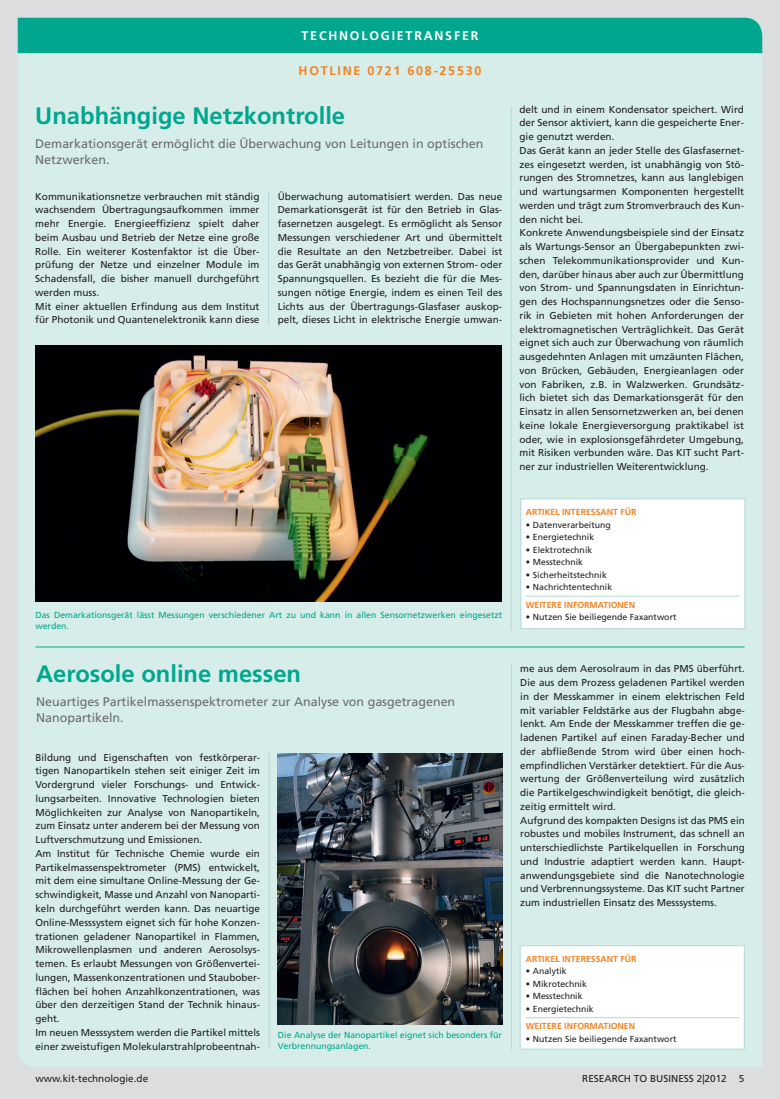
<style>
.page{position:relative;width:780px;height:1099px;background:#fff}
.page>*{position:absolute;margin:0;border:0;box-sizing:border-box;transform-origin:0 0}
.ti1{font:700 23.75px "Frutiger LT Std";color:#00a78e}
.vo1{font:12.5px/16.2px "Frutiger LT Std";color:#6c6d70}
.t1{font:700 12.5px "Frutiger LT Std";letter-spacing:.14em;color:#f58220}
.t2{font:700 12.5px "Frutiger LT Std";letter-spacing:.14em;color:#fff}
.abs1{font:10px/13.8px "Frutiger LT Std";color:#231f20;text-align:justify}
.t3{font:8.75px "Frutiger LT Std";color:#231f20}
.abb{font:8.75px/11.2px "Frutiger LT Std";color:#00a78e}
.Kasten-Titel_orange{font:700 8.75px "Frutiger LT Std";color:#f58220}
</style>
<div class="page">
<div style="left:0;top:0;width:780px;height:1098px;background:#dcdddf"></div>
<div style="left:18px;top:53px;width:744px;height:1014px;background:#d6ede9"></div>
<div style="left:18px;top:18px;width:744px;height:35px;background:#00a78e"></div>
<hr style="left:35px;top:646px;width:709px;height:1px;background:#00a78e">
<hr style="left:511px;top:664px;width:1px;height:385px;background:#b4d8d8">
<hr style="left:269px;top:753px;width:1px;height:296px;background:#b4d8d8">
<div style="left:520px;top:945px;width:224px;height:104px;background:#fff;border:1px solid #b4d8d8"></div>
<hr style="left:526px;top:1017px;width:213px;height:1px;background:#b4d8d8">
<div style="left:520px;top:498px;width:225px;height:131px;background:#fff;border:1px solid #b4d8d8"></div>
<hr style="left:526px;top:596px;width:213px;height:1px;background:#b4d8d8">
<hr style="left:511px;top:106px;width:1px;height:524px;background:#b4d8d8">
<hr style="left:268px;top:192px;width:1px;height:132px;background:#b4d8d8">
<img style="left:35px;top:345px;width:467px;height:256px">
<img style="left:278px;top:753px;width:224px;height:271px">
<p class="t2" style="left:301px;top:29px;width:178px">TECHNOLOGIETRANSFER</p>
<p class="t1" style="left:298px;top:63px;width:184px">HOTLINE 0721 608-25530</p>
<p class="ti1" style="left:35px;top:102px;width:311px">Unabhängige Netzkontrolle</p>
<p class="vo1" style="left:35px;top:135px;width:449px">Demarkationsgerät ermöglicht die Überwachung von Leitungen in optischen<br>Netzwerken.</p>
<p class="abs1" style="left:35px;top:189px;width:226px">Kommunikationsnetze verbrauchen mit ständig wachsendem Übertragungsaufkommen immer mehr Energie. Energieeffizienz spielt daher beim Ausbau und Betrieb der Netze eine große Rolle. Ein weiterer Kostenfaktor ist die Über&shy;prüfung der Netze und einzelner Module im Schadensfall, die bisher manuell durchgeführt werden muss.</p>
<p class="abs1" style="left:35px;top:299px;width:226px">Mit einer aktuellen Erfindung aus dem Institut für Photonik und Quantenelektronik kann diese</p>
<p class="abs1" style="left:278px;top:189px;width:226px">Überwachung automatisiert werden. Das neue Demarkationsgerät ist für den Betrieb in Glas&shy;fasernetzen ausgelegt. Es ermöglicht als Sensor Messungen verschiedener Art und übermittelt die Resultate an den Netzbetreiber. Dabei ist das Gerät unabhängig von externen Strom- oder Spannungsquellen. Es bezieht die für die Mes&shy;sungen nötige Energie, indem es einen Teil des Lichts aus der Übertragungs-Glasfaser auskop&shy;pelt, dieses Licht in elektrische Energie umwan-</p>
<p class="abb" style="left:35px;top:609px;width:468px">Das Demarkationsgerät lässt Messungen verschiedener Art zu und kann in allen Sensornetzwerken eingesetzt werden.</p>
<p class="ti1" style="left:36px;top:660px;width:266px">Aerosole online messen</p>
<p class="vo1" style="left:36px;top:693px;width:420px">Neuartiges Partikelmassenspektrometer zur Analyse von gasgetragenen<br>Nanopartikeln.</p>
<p class="abs1" style="left:35px;top:750px;width:226px">Bildung und Eigenschaften von festkörperar&shy;tigen Nanopartikeln stehen seit einiger Zeit im Vordergrund vieler Forschungs- und Entwick&shy;lungsarbeiten. Innovative Technologien bieten Möglichkeiten zur Analyse von Nanopartikeln, zum Einsatz unter anderem bei der Messung von Luftverschmutzung und Emissionen.</p>
<p class="abs1" style="left:35px;top:846px;width:226px">Am Institut für Technische Chemie wurde ein Partikelmassenspektrometer (PMS) entwickelt, mit dem eine simultane Online-Messung der Ge&shy;schwindigkeit, Masse und Anzahl von Nanoparti&shy;keln durchgeführt werden kann. Das neuartige Online-Messsystem eignet sich für hohe Konzen&shy;trationen geladener Nanopartikel in Flammen, Mikrowellenplasmen und anderen Aerosolsys&shy;temen. Es erlaubt Messungen von Größenvertei&shy;lungen, Massenkonzentrationen und Staubober&shy;flächen bei hohen Anzahlkonzentrationen, was über den derzeitigen Stand der Technik hinaus&shy;geht.</p>
<p class="abs1" style="left:35px;top:1025px;width:226px">Im neuen Messsystem werden die Partikel mittels einer zweistufigen Molekularstrahlprobeentnah-</p>
<p class="abb" style="left:278px;top:1029px;width:225px">Die Analyse der Nanopartikel eignet sich besonders für<br>Verbrennungsanlagen.</p>
<p class="abs1" style="left:519px;top:102px;width:226px">delt und in einem Kondensator speichert. Wird der Sensor aktiviert, kann die gespeicherte Ener&shy;gie genutzt werden.</p>
<p class="abs1" style="left:519px;top:143px;width:226px">Das Gerät kann an jeder Stelle des Glasfasernet&shy;zes eingesetzt werden, ist unabhängig von Stö&shy;rungen des Stromnetzes, kann aus langlebigen und wartungsarmen Komponenten hergestellt werden und trägt zum Stromverbrauch des Kun&shy;den nicht bei.</p>
<p class="abs1" style="left:519px;top:226px;width:226px">Konkrete Anwendungsbeispiele sind der Einsatz als Wartungs-Sensor an Übergabepunkten zwi&shy;schen Telekommunikationsprovider und Kun&shy;den, darüber hinaus aber auch zur Übermittlung von Strom- und Spannungsdaten in Einrichtun&shy;gen des Hochspannungsnetzes oder die Senso&shy;rik in Gebieten mit hohen Anforderungen der elektromagnetischen Verträglichkeit. Das Gerät eignet sich auch zur Überwachung von räumlich ausgedehnten Anlagen mit umzäunten Flächen, von Brücken, Gebäuden, Energieanlagen oder von Fabriken, z.B. in Walzwerken. Grundsätz&shy;lich bietet sich das Demarkationsgerät für den Einsatz in allen Sensornetzwerken an, bei denen keine lokale Energieversorgung praktikabel ist oder, wie in explosionsgefährdeter Umgebung, mit Risiken verbunden wäre. Das KIT sucht Part&shy;ner zur industriellen Weiterentwicklung.</p>
<p class="Kasten-Titel_orange" style="left:526px;top:507px;width:112px">ARTIKEL INTERESSANT FÜR</p>
<p class="t3" style="left:526px;top:519px;width:86px">• Datenverarbeitung</p>
<p class="t3" style="left:526px;top:532px;width:70px">• Energietechnik</p>
<p class="t3" style="left:526px;top:544px;width:68px">• Elektrotechnik</p>
<p class="t3" style="left:526px;top:557px;width:59px">• Messtechnik</p>
<p class="t3" style="left:526px;top:569px;width:82px">• Sicherheitstechnik</p>
<p class="t3" style="left:526px;top:582px;width:88px">• Nachrichtentechnik</p>
<p class="Kasten-Titel_orange" style="left:526px;top:599px;width:111px">WEITERE INFORMATIONEN</p>
<p class="t3" style="left:526px;top:612px;width:152px">• Nutzen Sie beiliegende Faxantwort</p>
<p class="abs1" style="left:520px;top:662px;width:226px">me aus dem Aerosolraum in das PMS überführt.<br>Die aus dem Prozess geladenen Partikel werden in der Messkammer in einem elektrischen Feld mit variabler Feldstärke aus der Flugbahn abge&shy;lenkt. Am Ende der Messkammer treffen die ge&shy;ladenen Partikel auf einen Faraday-Becher und der abfließende Strom wird über einen hoch&shy;empfindlichen Verstärker detektiert. Für die Aus&shy;wertung der Größenverteilung wird zusätzlich die Partikelgeschwindigkeit benötigt, die gleich&shy;zeitig ermittelt wird.</p>
<p class="abs1" style="left:520px;top:813px;width:226px">Aufgrund des kompakten Designs ist das PMS ein robustes und mobiles Instrument, das schnell an unterschiedlichste Partikelquellen in Forschung und Industrie adaptiert werden kann. Haupt&shy;anwendungsgebiete sind die Nanotechnologie und Verbrennungssysteme. Das KIT sucht Partner zum industriellen Einsatz des Messsystems.</p>
<p class="Kasten-Titel_orange" style="left:526px;top:953px;width:112px">ARTIKEL INTERESSANT FÜR</p>
<p class="t3" style="left:526px;top:965px;width:42px">• Analytik</p>
<p class="t3" style="left:526px;top:978px;width:62px">• Mikrotechnik</p>
<p class="t3" style="left:526px;top:990px;width:58px">• Messtechnik</p>
<p class="t3" style="left:526px;top:1003px;width:69px">• Energietechnik</p>
<p class="Kasten-Titel_orange" style="left:526px;top:1021px;width:111px">WEITERE INFORMATIONEN</p>
<p class="t3" style="left:526px;top:1033px;width:152px">• Nutzen Sie beiliegende Faxantwort</p>
<p class="abs1" style="left:35px;top:1071px;width:114px">www.kit-technologie.de</p>
<p class="abs1" style="left:582px;top:1071px;width:164px">RESEARCH TO BUSINESS 2|2012 5</p>
</div>
